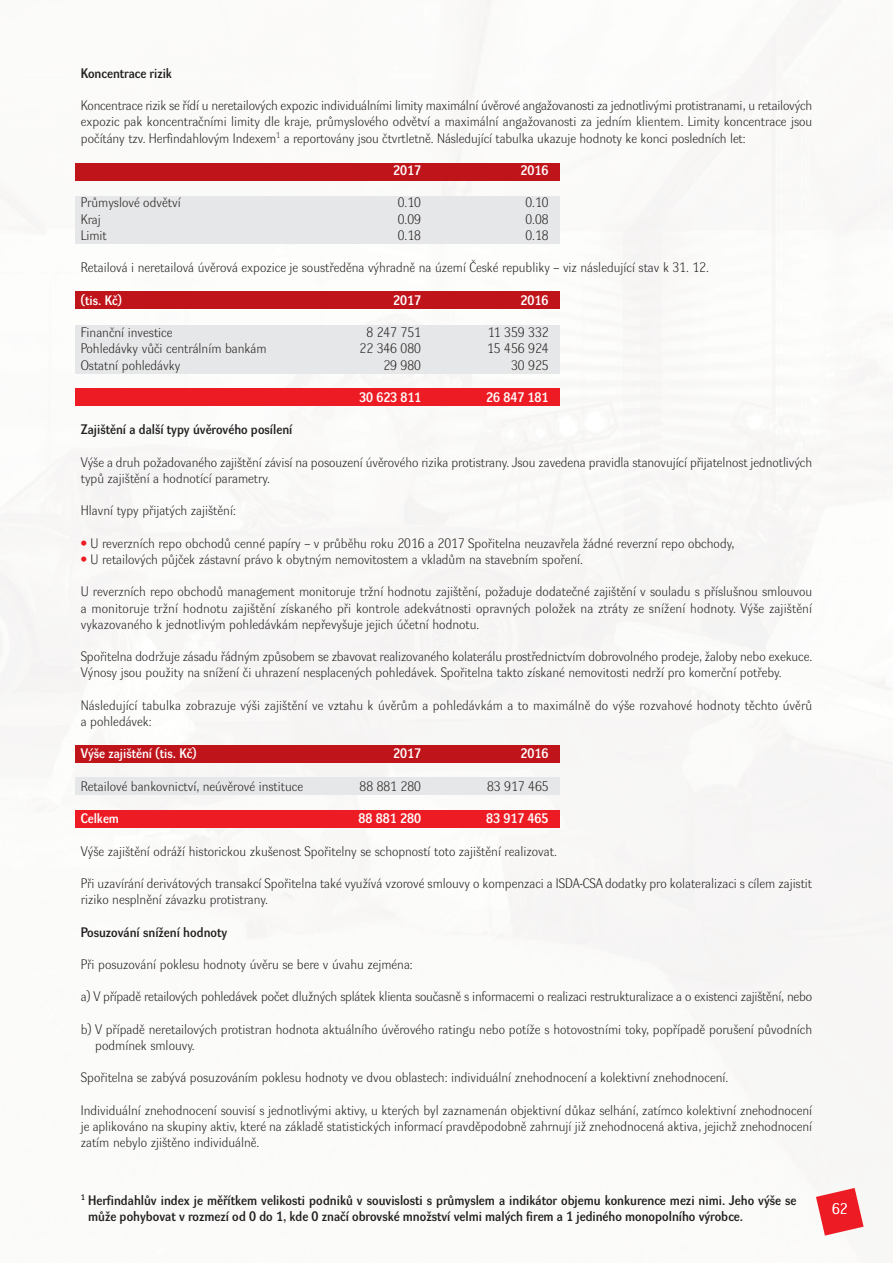
<style>
.page{position:relative;width:893px;height:1263px;background:#fff}
.page>*{position:absolute;margin:0;border:0;box-sizing:border-box;transform-origin:0 0}
.t1{font:15px "Dyna Grotesk LCE";color:#fff}
.t2{font:13.5px/16.2px "Dyna Grotesk LCE";color:#231f20}
.t3{font:700 13.5px/16.2px "Dyna Grotesk LCE";color:#231f20}
.t4{font:700 13.5px "Dyna Grotesk LCE";color:#fff}
.t5{font:13.5px "Dyna Grotesk DCE";color:#231f20}
.s1{color:#ed1c24}
</style>
<div class="page">
<img style="left:0;top:0;width:892px;height:1236px">
<div style="left:75px;top:163px;width:484px;height:17px;background:#c0141b"></div>
<div style="left:75px;top:196px;width:484px;height:47px;background:#e6e7e8"></div>
<div style="left:75px;top:292px;width:484px;height:17px;background:#c0141b"></div>
<div style="left:75px;top:388px;width:484px;height:18px;background:#ed1c24"></div>
<div style="left:75px;top:325px;width:484px;height:49px;background:#e6e7e8"></div>
<div style="left:75px;top:745px;width:484px;height:18px;background:#c0141b"></div>
<div style="left:75px;top:810px;width:484px;height:17px;background:#ed1c24"></div>
<div style="left:75px;top:777px;width:484px;height:18px;background:#e6e7e8"></div>
<svg style="left:816px;top:1188px;width:48px;height:47px"></svg>
<p class="t3" style="left:81px;top:66px;width:93px">Koncentrace rizik</p>
<p class="t2" style="left:81px;top:99px;width:733px;text-align:justify">Koncentrace rizik se řídí u neretailových expozic individuálními limity maximální úvěrové angažovanosti za jednotlivými protistranami, u retailových expozic pak koncentračními limity dle kraje, průmyslového odvětví a maximální angažovanosti za jedním klientem. Limity koncentrace jsou počítány tzv. Herfindahlovým Indexem<sup>1</sup> a reportovány jsou čtvrtletně. Následující tabulka ukazuje hodnoty ke konci posledních let:</p>
<p class="t4" style="left:393px;top:165px;width:29px">2017</p>
<p class="t4" style="left:521px;top:165px;width:29px">2016</p>
<p class="t2" style="left:81px;top:196px;width:101px">Průmyslové odvětví</p>
<p class="t2" style="left:398px;top:196px;width:25px">0.10</p>
<p class="t2" style="left:525px;top:196px;width:25px">0.10</p>
<p class="t2" style="left:81px;top:212px;width:22px">Kraj</p>
<p class="t2" style="left:398px;top:212px;width:25px">0.09</p>
<p class="t2" style="left:525px;top:212px;width:25px">0.08</p>
<p class="t2" style="left:81px;top:228px;width:28px">Limit</p>
<p class="t2" style="left:398px;top:228px;width:25px">0.18</p>
<p class="t2" style="left:525px;top:228px;width:25px">0.18</p>
<p class="t2" style="left:81px;top:261px;width:630px">Retailová i neretailová úvěrová expozice je soustředěna výhradně na území České republiky – viz následující stav k 31. 12.</p>
<p class="t4" style="left:81px;top:295px;width:43px">(tis. Kč)</p>
<p class="t4" style="left:393px;top:295px;width:29px">2017</p>
<p class="t4" style="left:521px;top:295px;width:29px">2016</p>
<p class="t2" style="left:81px;top:325px;width:93px">Finanční investice</p>
<p class="t2" style="left:366px;top:325px;width:56px">8 247 751</p>
<p class="t2" style="left:488px;top:325px;width:62px">11 359 332</p>
<p class="t2" style="left:81px;top:342px;width:187px">Pohledávky vůči centrálním bankám</p>
<p class="t2" style="left:360px;top:342px;width:63px">22 346 080</p>
<p class="t2" style="left:487px;top:342px;width:63px">15 456 924</p>
<p class="t2" style="left:81px;top:358px;width:101px">Ostatní pohledávky</p>
<p class="t2" style="left:383px;top:358px;width:39px">29 980</p>
<p class="t2" style="left:511px;top:358px;width:39px">30 925</p>
<p class="t4" style="left:359px;top:392px;width:63px">30 623 811</p>
<p class="t4" style="left:486px;top:392px;width:64px">26 847 181</p>
<p class="t5" style="left:81px;top:424px;width:213px">Zajištění a další typy úvěrového posílení</p>
<p class="t2" style="left:81px;top:455px;width:733px">Výše a druh požadovaného zajištění závisí na posouzení úvěrového rizika protistrany. Jsou zavedena pravidla stanovující přijatelnost jednotlivých typů zajištění a hodnotící parametry.</p>
<p class="t2" style="left:81px;top:504px;width:157px">Hlavní typy přijatých zajištění:</p>
<p class="t2" style="left:81px;top:536px;width:655px"><span class="s1">•</span> U reverzních repo obchodů cenné papíry – v průběhu roku 2016 a 2017 Spořitelna neuzavřela žádné reverzní repo obchody,</p>
<p class="t2" style="left:81px;top:552px;width:504px"><span class="s1">•</span> U retailových půjček zástavní právo k obytným nemovitostem a vkladům na stavebním spoření.</p>
<p class="t2" style="left:81px;top:585px;width:733px;text-align:justify">U reverzních repo obchodů management monitoruje tržní hodnotu zajištění, požaduje dodatečné zajištění v souladu s příslušnou smlouvou a monitoruje tržní hodnotu zajištění získaného při kontrole adekvátnosti opravných položek na ztráty ze snížení hodnoty. Výše zajištění vykazovaného k jednotlivým pohledávkám nepřevyšuje jejich účetní hodnotu.</p>
<p class="t2" style="left:81px;top:649px;width:733px">Spořitelna dodržuje zásadu řádným způsobem se zbavovat realizovaného kolaterálu prostřednictvím dobrovolného prodeje, žaloby nebo exekuce.<br>Výnosy jsou použity na snížení či uhrazení nesplacených pohledávek. Spořitelna takto získané nemovitosti nedrží pro komerční potřeby.</p>
<p class="t2" style="left:81px;top:698px;width:733px">Následující tabulka zobrazuje výši zajištění ve vztahu k úvěrům a pohledávkám a to maximálně do výše rozvahové hodnoty těchto úvěrů a pohledávek:</p>
<p class="t4" style="left:81px;top:748px;width:117px">Výše zajištění (tis. Kč)</p>
<p class="t4" style="left:393px;top:748px;width:29px">2017</p>
<p class="t4" style="left:521px;top:748px;width:29px">2016</p>
<p class="t2" style="left:81px;top:779px;width:224px">Retailové bankovnictví, neúvěrové instituce</p>
<p class="t2" style="left:360px;top:779px;width:63px">88 881 280</p>
<p class="t2" style="left:487px;top:779px;width:63px">83 917 465</p>
<p class="t4" style="left:81px;top:813px;width:40px">Celkem</p>
<p class="t4" style="left:359px;top:813px;width:64px">88 881 280</p>
<p class="t4" style="left:486px;top:813px;width:64px">83 917 465</p>
<p class="t2" style="left:81px;top:844px;width:478px">Výše zajištění odráží historickou zkušenost Spořitelny se schopností toto zajištění realizovat.</p>
<p class="t2" style="left:81px;top:876px;width:733px">Při uzavírání derivátových transakcí Spořitelna také využívá vzorové smlouvy o kompenzaci a ISDA-CSA dodatky pro kolateralizaci s cílem zajistit riziko nesplnění závazku protistrany.</p>
<p class="t3" style="left:81px;top:925px;width:148px">Posuzování snížení hodnoty</p>
<p class="t2" style="left:81px;top:957px;width:333px">Při posuzování poklesu hodnoty úvěru se bere v úvahu zejména:</p>
<p class="t2" style="left:81px;top:990px;width:733px">a) V případě retailových pohledávek počet dlužných splátek klienta současně s informacemi o realizaci restrukturalizace a o existenci zajištění, nebo</p>
<p class="t2" style="left:95px;top:1022px;width:719px;text-indent:-14px">b) V případě neretailových protistran hodnota aktuálního úvěrového ratingu nebo potíže s hotovostními toky, popřípadě porušení původních podmínek smlouvy.</p>
<p class="t2" style="left:81px;top:1071px;width:649px">Spořitelna se zabývá posuzováním poklesu hodnoty ve dvou oblastech: individuální znehodnocení a kolektivní znehodnocení.</p>
<p class="t2" style="left:81px;top:1103px;width:733px;text-align:justify">Individuální znehodnocení souvisí s jednotlivými aktivy, u kterých byl zaznamenán objektivní důkaz selhání, zatímco kolektivní znehodnocení je aplikováno na skupiny aktiv, které na základě statistických informací pravděpodobně zahrnují již znehodnocená aktiva, jejichž znehodnocení zatím nebylo zjištěno individuálně.</p>
<p class="t3" style="left:88px;top:1193px;width:710px;text-indent:-7px"><sup>1</sup> Herfindahlův index je měřítkem velikosti podniků v souvislosti s průmyslem a indikátor objemu konkurence mezi nimi. Jeho výše se může pohybovat v rozmezí od 0 do 1, kde 0 značí obrovské množství velmi malých firem a 1 jediného monopolního výrobce.</p>
<p class="t1" style="left:832px;top:1203px;width:17px">62</p>
</div>
